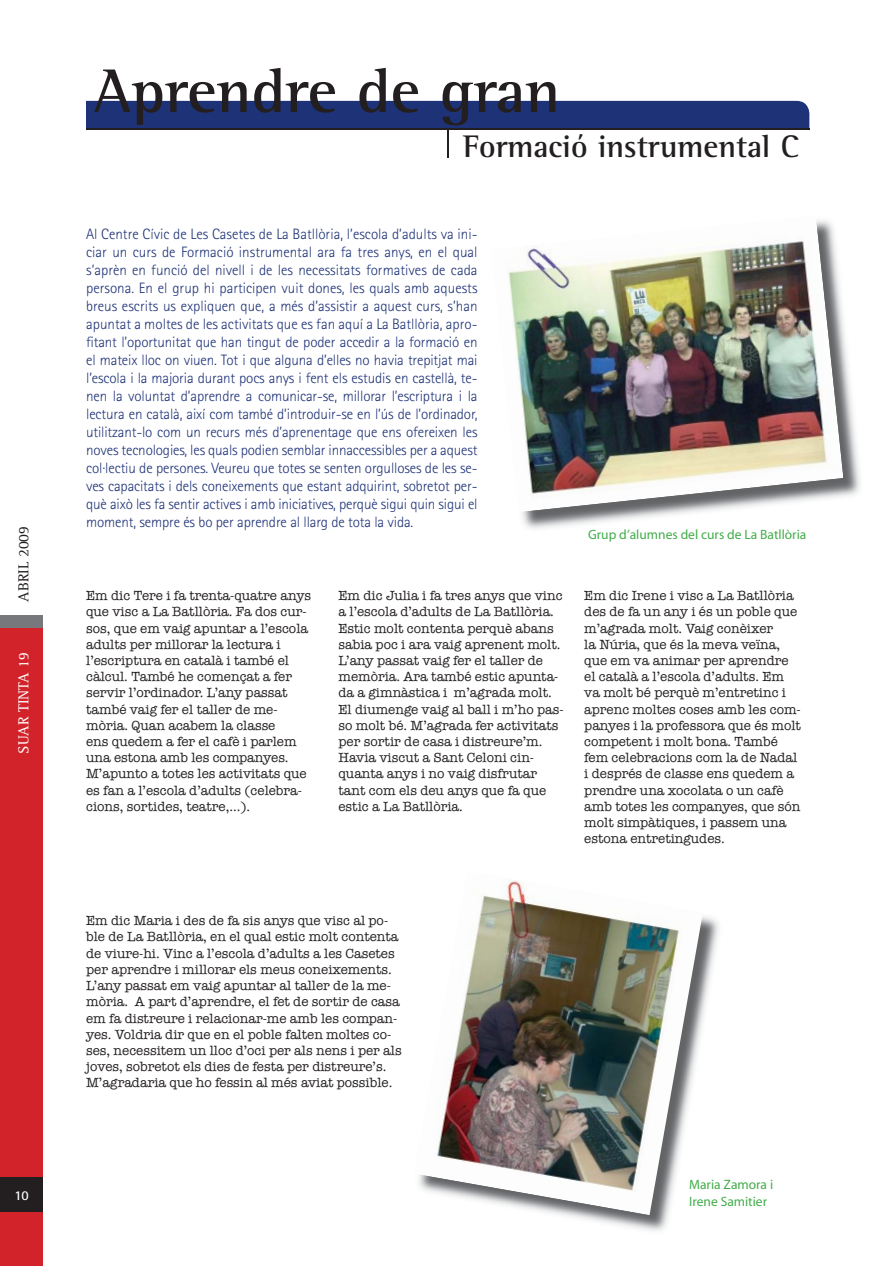
<style>
.page{position:relative;width:892px;height:1266px;background:#fff}
.page>*{position:absolute;margin:0;border:0;box-sizing:border-box;transform-origin:0 0}
.t1{font:700 63px "Rotis Semi Serif";color:#231f20}
.t2{font:700 31.95px "Rotis Semi Serif";color:#231f20}
.t3{font:300 15px/18px "Rotis Sans Serif";letter-spacing:-.01em;color:#1e3277;text-align:justify}
.t4{font:15px "Rotis Serif";color:#fff}
.t5{font:15px "Rotis Serif";color:#231f20}
.t6{font:13.5px/16.2px "American Typewriter";color:#231f20}
.t7{font:13.5px/16.2px "Myriad";color:#41ad49}
.t8{font:700 13.5px "Rotis Sans Serif";color:#fff}
</style>
<div class="page">
<div style="left:0;top:615px;width:43px;height:21px;background:#77787b"></div>
<div style="left:0;top:628px;width:43px;height:637px;background:#d2232a"></div>
<div style="left:0;top:1177px;width:43px;height:34px;background:#231f20"></div>
<div style="left:86px;top:101px;width:723px;height:27px;background:#1e3277"></div>
<hr style="left:447px;top:129px;width:2px;height:28px;background:#231f20">
<img style="left:559px;top:916px;width:160px;height:315px">
<img style="left:418px;top:879px;width:285px;height:335px">
<img style="left:522px;top:322px;width:338px;height:207px">
<img style="left:507px;top:220px;width:336px;height:292px">
<hr style="left:86px;top:128px;width:723px;height:2px;background:#231f20">
<p class="t5" style="left:18px;top:601px;width:77px;rotate:-90deg">ABRIL 2009</p>
<p class="t4" style="left:18px;top:753px;width:103px;rotate:-90deg">SUAR TINTA 19</p>
<p class="t8" style="left:15px;top:1190px;width:16px">10</p>
<h1 class="t1" style="left:94px;top:68px;width:468px">Aprendre de gran</h1>
<h2 class="t2" style="left:463px;top:134px;width:337px">Formació instrumental C</h2>
<p class="t3" style="left:86px;top:226px;width:393px">Al Centre Cívic de Les Casetes de La Batllòria, l’escola d’adults va ini&shy;ciar un curs de Formació instrumental ara fa tres anys, en el qual s’aprèn en funció del nivell i de les necessitats formatives de cada persona. En el grup hi participen vuit dones, les quals amb aquests breus escrits us expliquen que, a més d’assistir a aquest curs, s’han apuntat a moltes de les activitats que es fan aquí a La Batllòria, apro&shy;fitant l’oportunitat que han tingut de poder accedir a la formació en el mateix lloc on viuen. Tot i que alguna d’elles no havia trepitjat mai l’escola i la majoria durant pocs anys i fent els estudis en castellà, te&shy;nen la voluntat d’aprendre a comunicar-se, millorar l’escriptura i la lectura en català, així com també d’introduir-se en l’ús de l’ordinador, utilitzant-lo com un recurs més d’aprenentage que ens ofereixen les noves tecnologies, les quals podien semblar innaccessibles per a aquest col·lectiu de persones. Veureu que totes se senten orgulloses de les se&shy;ves capacitats i dels coneixements que estant adquirint, sobretot per&shy;què això les fa sentir actives i amb iniciatives, perquè sigui quin sigui el moment, sempre és bo per aprendre al llarg de tota la vida.</p>
<p class="t7" style="left:588px;top:527px;width:220px">Grup d’alumnes del curs de La Batllòria</p>
<p class="t6" style="left:86px;top:587px;width:226px">Em dic Tere i fa trenta-quatre anys que visc a La Batllòria. Fa dos cur&shy;sos, que em vaig apuntar a l’escola adults per millorar la lectura i l’escriptura en català i també el càlcul. També he començat a fer servir l’ordinador. L’any passat també vaig fer el taller de me&shy;mòria. Quan acabem la classe<br>ens quedem a fer el cafè i parlem una estona amb les companyes.<br>M’apunto a totes les activitats que es fan a l’escola d’adults (celebra&shy;cions, sortides, teatre,...).</p>
<p class="t6" style="left:584px;top:587px;width:218px">Em dic Irene i visc a La Batllòria des de fa un any i és un poble que m’agrada molt. Vaig conèixer<br>la Núria, que és la meva veïna, que em va animar per aprendre el català a l’escola d’adults. Em va molt bé perquè m’entretinc i aprenc moltes coses amb les com&shy;panyes i la professora que és molt competent i molt bona. També fem celebracions com la de Nadal i després de classe ens quedem a prendre una xocolata o un cafè amb totes les companyes, que són molt simpàtiques, i passem una estona entretingudes.</p>
<p class="t6" style="left:338px;top:587px;width:227px">Em dic Julia i fa tres anys que vinc a l’escola d’adults de La Batllòria.<br>Estic molt contenta perquè abans sabia poc i ara vaig aprenent molt.<br>L’any passat vaig fer el taller de memòria. Ara també estic apunta&shy;da a gimnàstica i m’agrada molt.<br>El diumenge vaig al ball i m’ho pas&shy;so molt bé. M’agrada fer activitats per sortir de casa i distreure’m.<br>Havia viscut a Sant Celoni cin&shy;quanta anys i no vaig disfrutar tant com els deu anys que fa que estic a La Batllòria.</p>
<p class="t6" style="left:86px;top:912px;width:317px">Em dic Maria i des de fa sis anys que visc al po&shy;ble de La Batllòria, en el qual estic molt contenta de viure-hi. Vinc a l’escola d’adults a les Casetes per aprendre i millorar els meus coneixements.<br>L’any passat em vaig apuntar al taller de la me&shy;mòria. A part d’aprendre, el fet de sortir de casa em fa distreure i relacionar-me amb les compan&shy;yes. Voldria dir que en el poble falten moltes co&shy;ses, necessitem un lloc d’oci per als nens i per als joves, sobretot els dies de festa per distreure’s.<br>M’agradaria que ho fessin al més aviat possible.</p>
<p class="t7" style="left:689px;top:1177px;width:85px">Maria Zamora i<br>Irene Samitier</p>
</div>
